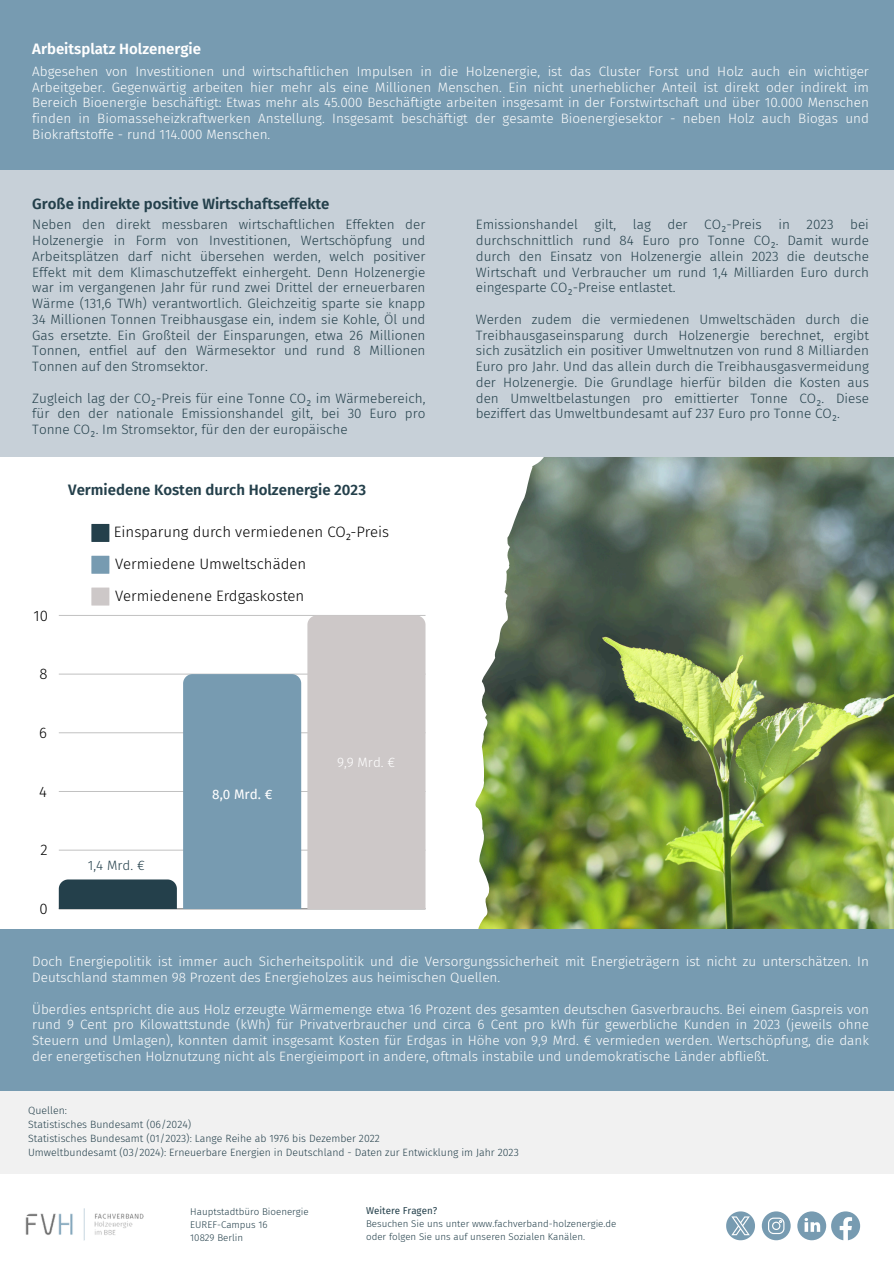
<style>
.page{position:relative;width:894px;height:1264px;background:#fff}
.page>*{position:absolute;margin:0;border:0;box-sizing:border-box;transform-origin:0 0}
.t1{font:300 15px/31.8px "Fira Sans";color:#000}
.t2{font:600 15px "Fira Sans";color:#24404b}
.t3{font:600 15px "Fira Sans";color:#fff}
.t4{font:300 13.5px/15.8px "Fira Sans";color:#24404b;text-align:justify}
.t5{font:300 13.5px/15.8px "Fira Sans";color:#fff;text-align:justify}
.t6{font:13.5px "Fira Sans";color:#fff}
.t7{font:300 10.5px "Fira Sans";color:#24404b}
.t8{font:300 9.75px "Fira Sans";color:#24404b}
.t9{font:9.75px "Fira Sans";color:#24404b}
</style>
<div class="page">
<svg style="left:761px;top:1211px;width:29px;height:29px"></svg>
<svg style="left:797px;top:1211px;width:62px;height:29px"></svg>
<img style="left:25px;top:1208px;width:119px;height:33px">
<img style="left:475px;top:456px;width:418px;height:473px">
<div style="left:0;top:929px;width:893px;height:162px;background:#779bb1"></div>
<div style="left:0;top:1091px;width:893px;height:83px;background:#f1f1f1"></div>
<div style="left:0;top:169px;width:893px;height:287px;background:#c7d0d8"></div>
<div style="left:0;top:0;width:893px;height:169px;background:#779bb1"></div>
<svg style="left:726px;top:1211px;width:28px;height:29px"></svg>
<svg style="left:91px;top:524px;width:18px;height:18px"></svg>
<svg style="left:91px;top:555px;width:18px;height:18px"></svg>
<svg style="left:91px;top:587px;width:18px;height:18px"></svg>
<hr style="left:59px;top:908px;width:366px;height:1px;background:#000;opacity:.6">
<hr style="left:59px;top:849px;width:366px;height:1px;background:#e9e9e9">
<hr style="left:59px;top:791px;width:366px;height:1px;background:#c1c1c1">
<hr style="left:59px;top:732px;width:366px;height:1px;background:#d2d2d2">
<hr style="left:59px;top:674px;width:366px;height:1px;background:#d8d8d8">
<hr style="left:59px;top:615px;width:366px;height:1px;background:#c4c4c4">
<div style="left:59px;top:879px;width:118px;height:29px;background:#24404b"></div>
<div style="left:183px;top:674px;width:118px;height:234px;background:#779bb1"></div>
<div style="left:307px;top:616px;width:118px;height:292px;background:#cdc8c8"></div>
<p class="t3" style="left:32px;top:40px;width:170px">Arbeitsplatz Holzenergie</p>
<p class="t5" style="left:32px;top:63px;width:837px">Abgesehen von Investitionen und wirtschaftlichen Impulsen in die Holzenergie, ist das Cluster Forst und Holz auch ein wichtiger Arbeitgeber. Gegenwärtig arbeiten hier mehr als eine Millionen Menschen. Ein nicht unerheblicher Anteil ist direkt oder indirekt im Bereich Bioenergie beschäftigt: Etwas mehr als 45.000 Beschäftigte arbeiten insgesamt in der Forstwirtschaft und über 10.000 Menschen finden in Biomasseheizkraftwerken Anstellung. Insgesamt beschäftigt der gesamte Bioenergiesektor - neben Holz auch Biogas und Biokraftstoffe - rund 114.000 Menschen.</p>
<h3 class="t2" style="left:32px;top:194px;width:298px">Große indirekte positive Wirtschaftseffekte</h3>
<h3 class="t4" style="left:32px;top:217px;width:394px">Neben den direkt messbaren wirtschaftlichen Effekten der Holzenergie in Form von Investitionen, Wertschöpfung und Arbeitsplätzen darf nicht übersehen werden, welch positiver Effekt mit dem Klimaschutzeffekt einhergeht. Denn Holzenergie war im vergangenen Jahr für rund zwei Drittel der erneuerbaren Wärme (131,6 TWh) verantwortlich. Gleichzeitig sparte sie knapp 34 Millionen Tonnen Treibhausgase ein, indem sie Kohle, Öl und Gas ersetzte. Ein Großteil der Einsparungen, etwa 26 Millionen Tonnen, entfiel auf den Wärmesektor und rund 8 Millionen Tonnen auf den Stromsektor.</h3>
<h3 class="t4" style="left:32px;top:390px;width:394px">Zugleich lag der CO₂-Preis für eine Tonne CO₂ im Wärmebereich, für den der nationale Emissionshandel gilt, bei 30 Euro pro Tonne CO₂. Im Stromsektor, für den der europäische</h3>
<h1 class="t2" style="left:68px;top:481px;width:299px">Vermiedene Kosten durch Holzenergie 2023</h1>
<p class="t1" style="left:33px;top:599px;width:16px">10</p>
<p class="t1" style="left:40px;top:658px;width:10px">8</p>
<p class="t1" style="left:39px;top:717px;width:9px">6</p>
<p class="t1" style="left:39px;top:775px;width:9px">4</p>
<p class="t1" style="left:41px;top:834px;width:9px">2</p>
<p class="t1" style="left:39px;top:893px;width:10px">0</p>
<p class="t1" style="left:114px;top:516px;width:276px">Einsparung durch vermiedenen CO₂-Preis<br>Vermiedene Umweltschäden<br>Vermiedenene Erdgaskosten</p>
<p class="t4" style="left:88px;top:857px;width:58px">1,4 Mrd. €</p>
<p class="t6" style="left:212px;top:786px;width:62px">8,0 Mrd. €</p>
<p class="t5" style="left:337px;top:755px;width:60px">9,9 Mrd. €</p>
<p class="t4" style="left:475px;top:217px;width:394px">Emissionshandel gilt, lag der CO₂-Preis in 2023 bei durchschnittlich rund 84 Euro pro Tonne CO₂. Damit wurde durch den Einsatz von Holzenergie allein 2023 die deutsche Wirtschaft und Verbraucher um rund 1,4 Milliarden Euro durch eingesparte CO₂-Preise entlastet.</p>
<p class="t4" style="left:475px;top:311px;width:394px">Werden zudem die vermiedenen Umweltschäden durch die Treibhausgaseinsparung durch Holzenergie berechnet, ergibt sich zusätzlich ein positiver Umweltnutzen von rund 8 Milliarden Euro pro Jahr. Und das allein durch die Treibhausgasvermeidung der Holzenergie. Die Grundlage hierfür bilden die Kosten aus den Umweltbelastungen pro emittierter Tonne CO₂. Diese beziffert das Umweltbundesamt auf 237 Euro pro Tonne CO₂.</p>
<h2 class="t5" style="left:32px;top:953px;width:837px">Doch Energiepolitik ist immer auch Sicherheitspolitik und die Versorgungssicherheit mit Energieträgern ist nicht zu unterschätzen. In<br>Deutschland stammen 98 Prozent des Energieholzes aus heimischen Quellen.</h2>
<h2 class="t5" style="left:32px;top:1001px;width:837px">Überdies entspricht die aus Holz erzeugte Wärmemenge etwa 16 Prozent des gesamten deutschen Gasverbrauchs. Bei einem Gaspreis von rund 9 Cent pro Kilowattstunde (kWh) für Privatverbraucher und circa 6 Cent pro kWh für gewerbliche Kunden in 2023 (jeweils ohne Steuern und Umlagen), konnten damit insgesamt Kosten für Erdgas in Höhe von 9,9 Mrd. € vermieden werden. Wertschöpfung, die dank der energetischen Holznutzung nicht als Energieimport in andere, oftmals instabile und undemokratische Länder abfließt.</h2>
<p class="t7" style="left:28px;top:1104px;width:40px">Quellen:</p>
<p class="t7" style="left:28px;top:1118px;width:164px">Statistisches Bundesamt (06/2024)</p>
<p class="t7" style="left:28px;top:1132px;width:353px">Statistisches Bundesamt (01/2023): Lange Reihe ab 1976 bis Dezember 2022</p>
<p class="t7" style="left:28px;top:1146px;width:492px">Umweltbundesamt (03/2024): Erneuerbare Energien in Deutschland - Daten zur Entwicklung im Jahr 2023</p>
<h3 class="t8" style="left:190px;top:1206px;width:120px">Hauptstadtbüro Bioenergie</h3>
<h3 class="t8" style="left:190px;top:1219px;width:79px">EUREF-Campus 16</h3>
<h3 class="t8" style="left:190px;top:1232px;width:54px">10829 Berlin</h3>
<h3 class="t9" style="left:366px;top:1204px;width:73px">Weitere Fragen?</h3>
<p class="t8" style="left:366px;top:1217px;width:252px">Besuchen Sie uns unter www.fachverband-holzenergie.de</p>
<h1 class="t8" style="left:366px;top:1230px;width:220px">oder folgen Sie uns auf unseren Sozialen Kanälen.</h1>
</div>
